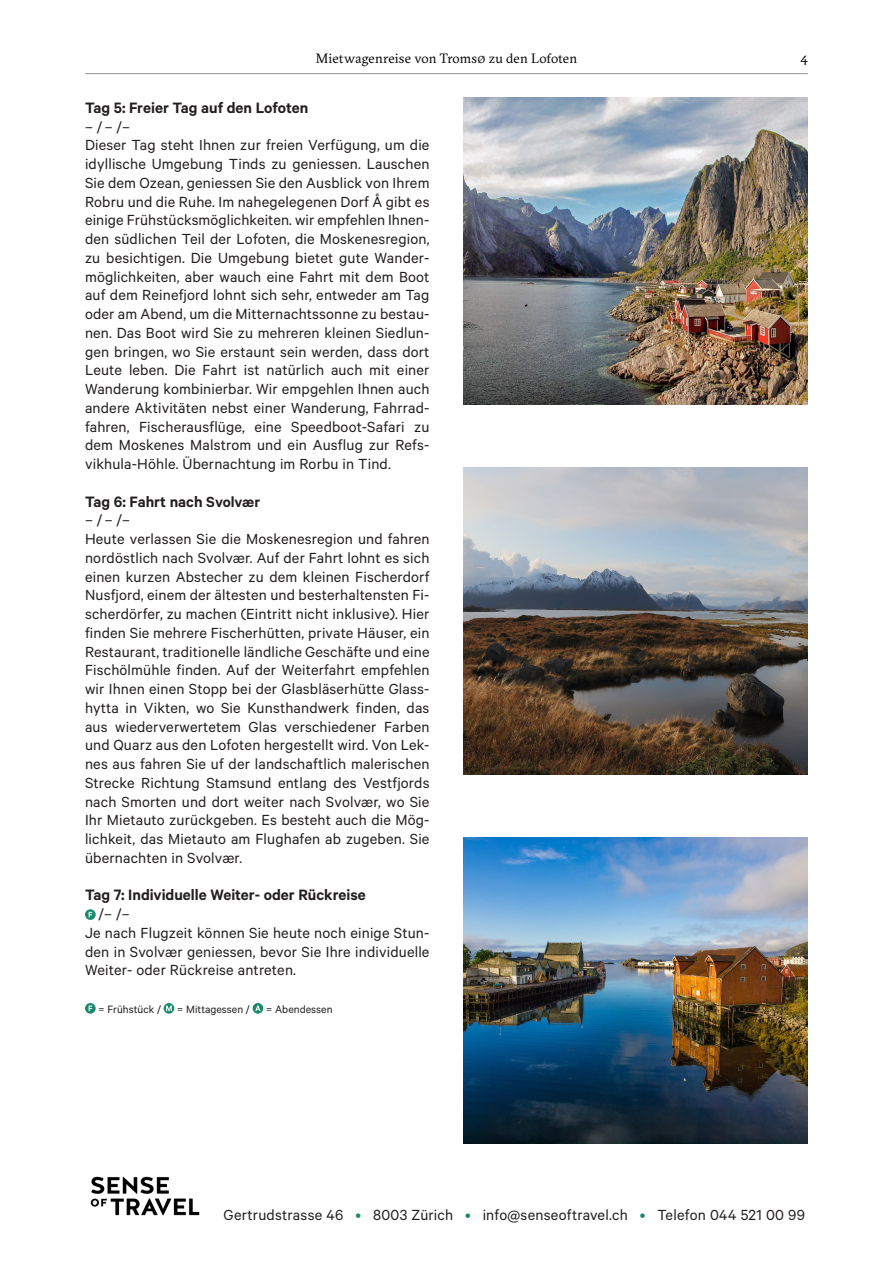
<style>
.page{position:relative;width:893px;height:1263px;background:#fff}
.page>*{position:absolute;margin:0;border:0;box-sizing:border-box;transform-origin:0 0}
.Programm_Titel{font:600 16.95px "Calibre";color:#231f20}
.Programm_Text{font:16.5px/18.8px "Calibre";letter-spacing:.01em;color:#231f20;text-align:justify}
.t1{font:13.5px "GT Sectra";letter-spacing:.01em;color:#000}
.Legende_Essen{font:12px "Calibre";color:#231f20}
.s1{font-size:15px;color:#231f20}
.s2{font-size:16.5px}
.s3{color:#1b896f}
</style>
<div class="page">
<hr style="left:85px;top:73px;width:723px;height:1px;background:#939598">
<img style="left:90px;top:1176px;width:110px;height:40px">
<svg style="left:85px;top:909px;width:11px;height:11px"></svg>
<svg style="left:89px;top:912px;width:3px;height:5px"></svg>
<svg style="left:85px;top:1003px;width:11px;height:11px"></svg>
<svg style="left:89px;top:1005px;width:3px;height:6px"></svg>
<div style="left:164px;top:1003px;width:10px;height:11px;background:#1b896f;border-radius:50%"></div>
<svg style="left:166px;top:1005px;width:6px;height:6px"></svg>
<div style="left:253px;top:1003px;width:10px;height:11px;background:#1b896f;border-radius:50%"></div>
<svg style="left:255px;top:1005px;width:6px;height:6px"></svg>
<img style="left:463px;top:467px;width:345px;height:307px">
<img style="left:463px;top:98px;width:345px;height:307px">
<img style="left:463px;top:837px;width:345px;height:307px">
<p class="t1" style="left:316px;top:51px;width:263px">Mietwagenreise von Troms<span class="s1">ø</span> zu den Lofoten</p>
<p class="t1" style="left:800px;top:50px;width:9px">4</p>
<p class="Programm_Titel" style="left:85px;top:97px;width:225px">Tag 5: Freier Tag auf den Lofoten</p>
<p class="Programm_Text" style="left:85px;top:116px;width:47px">– /– /–</p>
<p class="Programm_Text" style="left:85px;top:135px;width:346px">Dieser Tag steht Ihnen zur freien Verfügung, um die idyllische Umgebung Tinds zu geniessen. Lauschen Sie dem Ozean, geniessen Sie den Ausblick von Ihrem Robru und die Ruhe. Im nahegelegenen Dorf Å gibt es einige Frühstücksmöglichkeiten. wir empfehlen Ihnen&shy;den südlichen Teil der Lofoten, die Moskenesregion, zu besichtigen. Die Umgebung bietet gute Wander&shy;möglichkeiten, aber wauch eine Fahrt mit dem Boot auf dem Reinefjord lohnt sich sehr, entweder am Tag oder am Abend, um die Mitternachtssonne zu bestau&shy;nen. Das Boot wird Sie zu mehreren kleinen Siedlun&shy;gen bringen, wo Sie erstaunt sein werden, dass dort Leute leben. Die Fahrt ist natürlich auch mit einer Wanderung kombinierbar. Wir empgehlen Ihnen auch andere Aktivitäten nebst einer Wanderung, Fahrrad&shy;fahren, Fischerausflüge, eine Speedboot-Safari zu dem Moskenes Malstrom und ein Ausflug zur Refs&shy;vikhula-Höhle. Übernachtung im Rorbu in Tind.</p>
<p class="Programm_Titel" style="left:85px;top:491px;width:177px">Tag 6: Fahrt nach <span class="s2">Svolvær</span></p>
<p class="Programm_Text" style="left:85px;top:510px;width:47px">– /– /–</p>
<p class="Programm_Text" style="left:85px;top:529px;width:346px">Heute verlassen Sie die Moskenesregion und fahren nordöstlich nach Svolvær. Auf der Fahrt lohnt es sich einen kurzen Abstecher zu dem kleinen Fischerdorf Nusfjord, einem der ältesten und besterhaltensten Fi&shy;scherdörfer, zu machen (Eintritt nicht inklusive). Hier finden Sie mehrere Fischerhütten, private Häuser, ein Restaurant, traditionelle ländliche Geschäfte und eine Fischölmühle finden. Auf der Weiterfahrt empfehlen wir Ihnen einen Stopp bei der Glasbläserhütte Glass&shy;hytta in Vikten, wo Sie Kunsthandwerk finden, das aus wiederverwertetem Glas verschiedener Farben und Quarz aus den Lofoten hergestellt wird. Von Lek&shy;nes aus fahren Sie uf der landschaftlich malerischen Strecke Richtung Stamsund entlang des Vestfjords nach Smorten und dort weiter nach Svolvær, wo Sie Ihr Mietauto zurückgeben. Es besteht auch die Mög&shy;lichkeit, das Mietauto am Flughafen ab zugeben. Sie übernachten in Svolvær.</p>
<p class="Programm_Titel" style="left:85px;top:885px;width:282px">Tag 7: Individuelle Weiter- oder Rückreise</p>
<p class="Programm_Text" style="left:99px;top:904px;width:32px">/– /–</p>
<p class="Programm_Text" style="left:85px;top:923px;width:346px">Je nach Flugzeit können Sie heute noch einige Stun&shy;den in Svolvær geniessen, bevor Sie Ihre individuelle Weiter- oder Rückreise antreten.</p>
<p class="Legende_Essen" style="left:98px;top:1002px;width:64px">= Frühstück /</p>
<p class="Legende_Essen" style="left:177px;top:1002px;width:75px">= Mittagessen /</p>
<p class="Legende_Essen" style="left:266px;top:1002px;width:68px">= Abendessen</p>
<p class="Programm_Text" style="left:224px;top:1205px;width:583px">Gertrudstrasse 46 <span class="s3">•</span> 8003 Zürich <span class="s3">•</span> info@senseoftravel.ch <span class="s3">•</span> Telefon 044 521 00 99</p>
</div>
